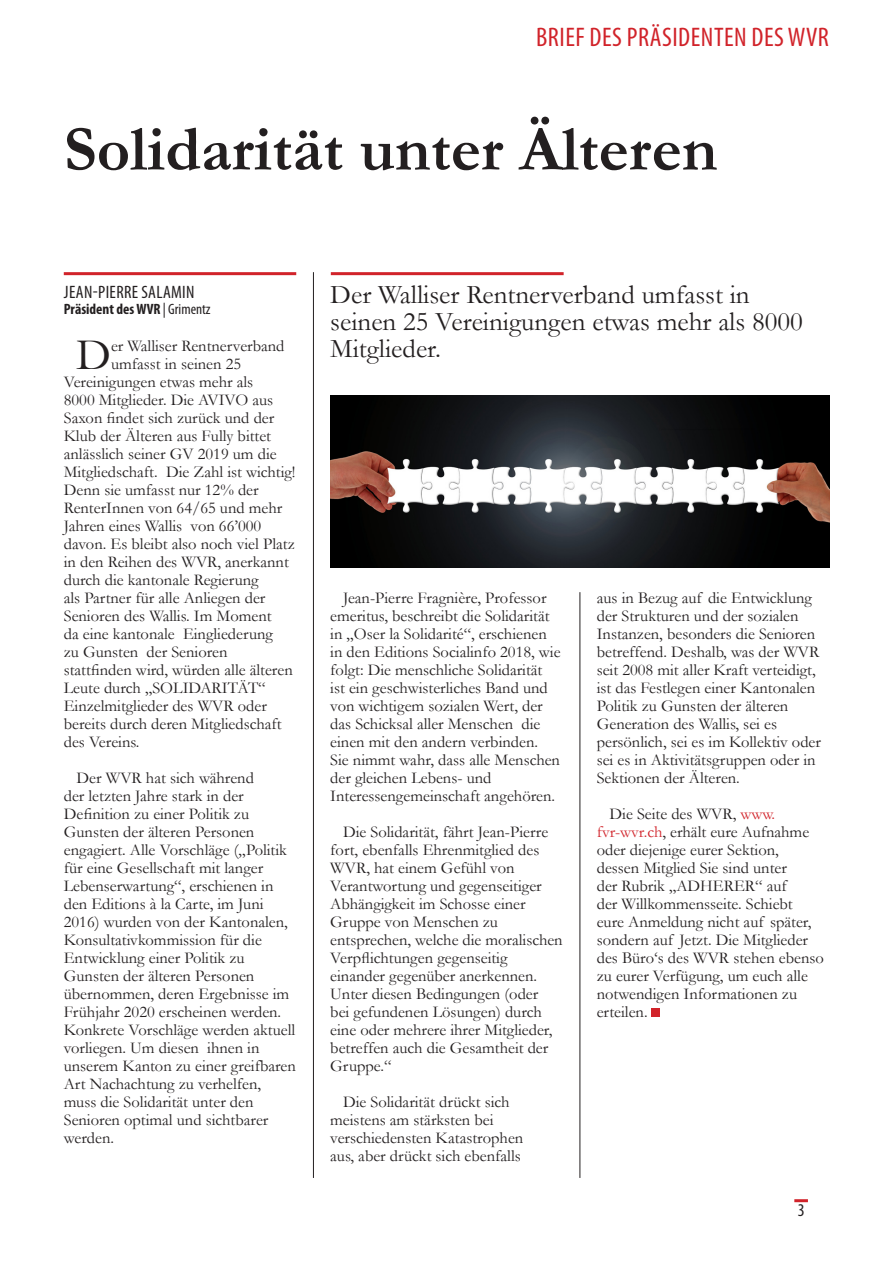
<style>
.page{position:relative;width:893px;height:1263px;background:#fff}
.page>*{position:absolute;margin:0;border:0;box-sizing:border-box;transform-origin:0 0}
.t1{font:700 64.5px "Garamond";color:#231f20}
.t2{font:45.3px "Garamond";color:#231f20}
.t3{font:27px/27px "Garamond";color:#231f20}
.t4{font:condensed 27px "Myriad Pro";letter-spacing:.02em;color:#d1232a}
.t5{font:condensed 18px "Myriad Pro";letter-spacing:.02em;color:#231f20}
.t6{font:16.5px/18px "Garamond";color:#231f20}
.t7{font:700 condensed 15px "Myriad Pro";color:#231f20}
.s1{font-weight:400}
.s2{color:#d1232a}
</style>
<div class="page">
<hr style="left:794px;top:1199px;width:14px;height:3px;background:#d1232a">
<div style="left:652px;top:1008px;width:8px;height:9px;background:#d1232a"></div>
<hr style="left:313px;top:272px;width:1px;height:906px;background:#231f20">
<hr style="left:331px;top:272px;width:233px;height:3px;background:#d1232a">
<hr style="left:64px;top:272px;width:232px;height:3px;background:#d1232a">
<hr style="left:580px;top:592px;width:1px;height:586px;background:#231f20">
<img style="left:331px;top:395px;width:499px;height:173px">
<p class="t4" style="left:536px;top:21px;width:294px">BRIEF DES PRÄSIDENTEN DES WVR</p>
<p class="t1" style="left:64px;top:105px;width:655px">Solidarität unter Älteren</p>
<p class="t5" style="left:64px;top:281px;width:132px">JEAN-PIERRE SALAMIN</p>
<p class="t7" style="left:64px;top:300px;width:148px">Präsident des WVR <span class="s1">| Grimentz</span></p>
<p class="t2" style="left:76px;top:324px;width:36px">D</p>
<p class="t6" style="left:111px;top:336px;width:175px">er Walliser Rentnerverband</p>
<p class="t6" style="left:111px;top:354px;width:132px">umfasst in seinen 25</p>
<p class="t6" style="left:64px;top:372px;width:191px">Vereinigungen etwas mehr als</p>
<p class="t6" style="left:64px;top:390px;width:211px">8000 Mitglieder. Die AVIVO aus</p>
<p class="t6" style="left:64px;top:408px;width:212px">Saxon findet sich zurück und der</p>
<p class="t6" style="left:64px;top:426px;width:209px">Klub der Älteren aus Fully bittet</p>
<p class="t6" style="left:64px;top:444px;width:214px">anlässlich seiner GV 2019 um die</p>
<p class="t6" style="left:64px;top:462px;width:233px">Mitgliedschaft. Die Zahl ist wichtig!</p>
<p class="t6" style="left:64px;top:480px;width:196px">Denn sie umfasst nur 12% der</p>
<p class="t6" style="left:64px;top:498px;width:220px">RenterInnen von 64/65 und mehr</p>
<p class="t6" style="left:64px;top:516px;width:199px">Jahren eines Wallis von 66’000</p>
<p class="t6" style="left:64px;top:534px;width:232px">davon. Es bleibt also noch viel Platz</p>
<p class="t6" style="left:64px;top:552px;width:227px">in den Reihen des WVR, anerkannt</p>
<p class="t6" style="left:64px;top:570px;width:196px">durch die kantonale Regierung</p>
<p class="t6" style="left:64px;top:588px;width:203px">als Partner für alle Anliegen der</p>
<p class="t6" style="left:64px;top:606px;width:209px">Senioren des Wallis. Im Moment</p>
<p class="t6" style="left:64px;top:624px;width:211px">da eine kantonale Eingliederung</p>
<p class="t6" style="left:64px;top:642px;width:165px">zu Gunsten der Senioren</p>
<p class="t6" style="left:64px;top:660px;width:230px">stattfinden wird, würden alle älteren</p>
<p class="t6" style="left:64px;top:678px;width:203px">Leute durch „SOLIDARITÄT“</p>
<p class="t6" style="left:64px;top:696px;width:205px">Einzelmitglieder des WVR oder</p>
<p class="t6" style="left:64px;top:714px;width:219px">bereits durch deren Mitgliedschaft</p>
<p class="t6" style="left:64px;top:732px;width:77px">des Vereins.</p>
<p class="t6" style="left:64px;top:768px;width:234px;text-indent:13px">Der WVR hat sich während<br>der letzten Jahre stark in der<br>Definition zu einer Politik zu<br>Gunsten der älteren Personen engagiert. Alle Vorschläge („Politik für eine Gesellschaft mit langer<br>Lebenserwartung“, erschienen in den Editions à la Carte, im Juni<br>2016) wurden von der Kantonalen,<br>Konsultativkommission für die<br>Entwicklung einer Politik zu<br>Gunsten der älteren Personen übernommen, deren Ergebnisse im<br>Frühjahr 2020 erscheinen werden.<br>Konkrete Vorschläge werden aktuell vorliegen. Um diesen ihnen in unserem Kanton zu einer greifbaren<br>Art Nachachtung zu verhelfen, muss die Solidarität unter den<br>Senioren optimal und sichtbarer werden.</p>
<p class="t3" style="left:330px;top:280px;width:474px">Der Walliser Rentnerverband umfasst in seinen 25 Vereinigungen etwas mehr als 8000<br>Mitglieder.</p>
<p class="t6" style="left:330px;top:588px;width:232px;text-indent:13px">Jean-Pierre Fragnière, Professor emeritus, beschreibt die Solidarität in „Oser la Solidarité“, erschienen in den Editions Socialinfo 2018, wie folgt: Die menschliche Solidarität ist ein geschwisterliches Band und von wichtigem sozialen Wert, der das Schicksal aller Menschen die einen mit den andern verbinden.<br>Sie nimmt wahr, dass alle Menschen der gleichen Lebens- und Interessengemeinschaft angehören.</p>
<p class="t6" style="left:330px;top:822px;width:234px;text-indent:13px">Die Solidarität, fährt Jean-Pierre fort, ebenfalls Ehrenmitglied des<br>WVR, hat einem Gefühl von<br>Verantwortung und gegenseitiger<br>Abhängigkeit im Schosse einer<br>Gruppe von Menschen zu entsprechen, welche die moralischen<br>Verpflichtungen gegenseitig einander gegenüber anerkennen.<br>Unter diesen Bedingungen (oder<br>bei gefundenen Lösungen) durch eine oder mehrere ihrer Mitglieder, betreffen auch die Gesamtheit der<br>Gruppe.“</p>
<p class="t6" style="left:330px;top:1092px;width:195px;text-indent:13px">Die Solidarität drückt sich meistens am stärksten bei verschiedensten Katastrophen aus, aber drückt sich ebenfalls</p>
<p class="t6" style="left:597px;top:588px;width:226px">aus in Bezug auf die Entwicklung der Strukturen und der sozialen<br>Instanzen, besonders die Senioren betreffend. Deshalb, was der WVR seit 2008 mit aller Kraft verteidigt, ist das Festlegen einer Kantonalen<br>Politik zu Gunsten der älteren<br>Generation des Wallis, sei es persönlich, sei es im Kollektiv oder sei es in Aktivitätsgruppen oder in<br>Sektionen der Älteren.</p>
<p class="t6" style="left:597px;top:804px;width:229px;text-indent:13px">Die Seite des WVR, <span class="s2">www. fvr-wvr.ch</span>, erhält eure Aufnahme oder diejenige eurer Sektion, dessen Mitglied Sie sind unter<br>der Rubrik „ADHERER“ auf<br>der Willkommensseite. Schiebt eure Anmeldung nicht auf später, sondern auf Jetzt. Die Mitglieder des Büro‘s des WVR stehen ebenso zu eurer Verfügung, um euch alle notwendigen Informationen zu erteilen.</p>
<p class="t5" style="left:798px;top:1199px;width:8px">3</p>
</div>
